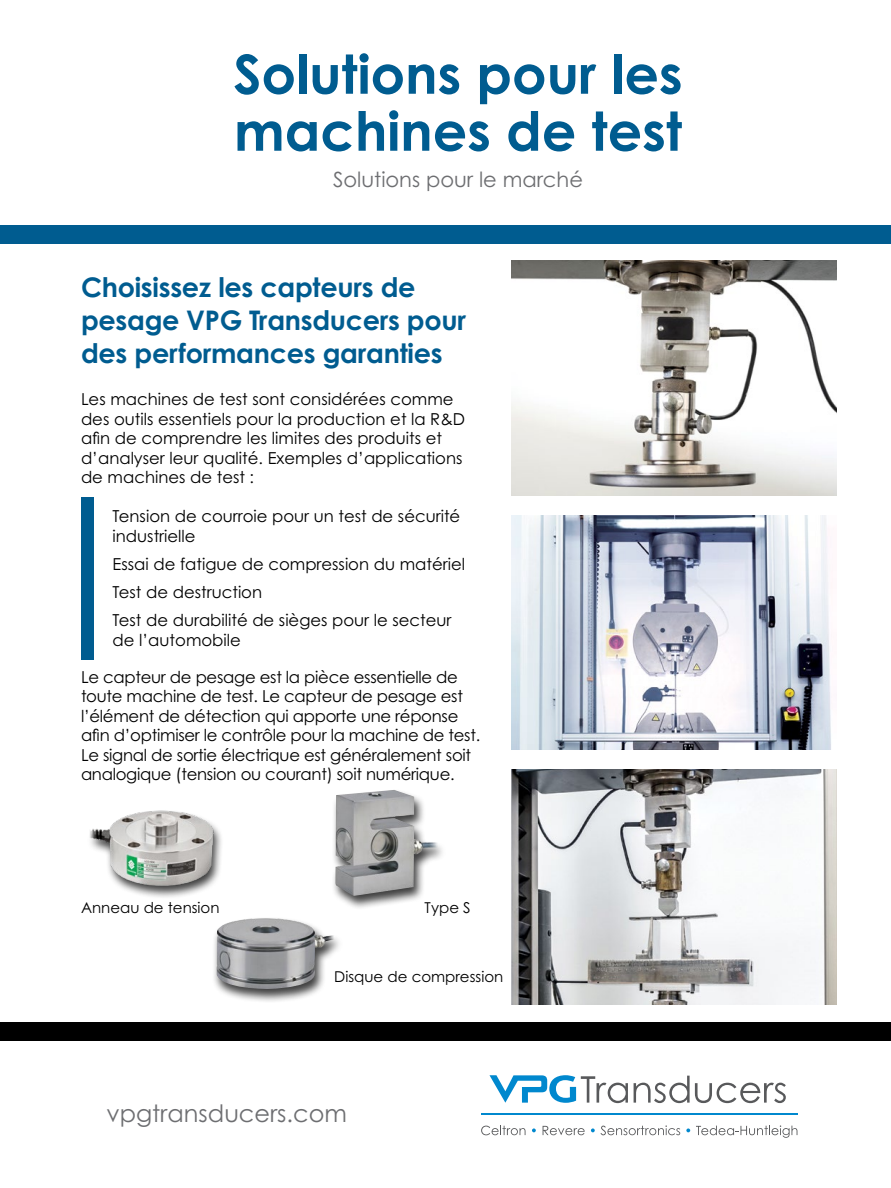
<style>
.page{position:relative;width:891px;height:1188px;background:#fff}
.page>*{position:absolute;margin:0;border:0;box-sizing:border-box;transform-origin:0 0}
.PT-header{font:700 54px/57px "Century Gothic Pro";color:#005c90}
.PT-title{font:700 27px/33px "Century Gothic Pro";letter-spacing:-.01em;color:#005c90}
.PL-url{font:24px "Century Gothic Pro";color:#6d6e71}
.PL-prod-subtitle{font:21px "Century Gothic Pro";color:#6d6e71}
.PT_front_body{font:16.5px/19.5px "Century Gothic Pro";letter-spacing:-.015em;color:#000}
.PT-front-bullet-poin{font:16.5px/19.5px "Century Gothic Pro";color:#000}
.PT-body{font:15px "Century Gothic Pro";color:#000}
</style>
<div class="page">
<div style="left:0;top:1022px;width:891px;height:19px;background:#000"></div>
<div style="left:81px;top:497px;width:13px;height:162px;background:#005c90"></div>
<div style="left:212px;top:916px;width:132px;height:87px;background:#000;opacity:.75"></div>
<img style="left:216px;top:918px;width:128px;height:71px">
<div style="left:331px;top:788px;width:116px;height:122px;background:#000;opacity:.75"></div>
<img style="left:335px;top:790px;width:112px;height:106px">
<div style="left:87px;top:809px;width:137px;height:91px;background:#000;opacity:.75"></div>
<img style="left:87px;top:809px;width:137px;height:86px">
<img style="left:512px;top:261px;width:325px;height:235px">
<img style="left:512px;top:770px;width:325px;height:234px">
<img style="left:512px;top:515px;width:319px;height:235px">
<div style="left:0;top:225px;width:891px;height:19px;background:#005c90"></div>
<svg style="left:489px;top:1075px;width:139px;height:28px"></svg>
<svg style="left:634px;top:1076px;width:152px;height:27px"></svg>
<svg style="left:481px;top:1126px;width:45px;height:9px"></svg>
<svg style="left:532px;top:1128px;width:4px;height:4px"></svg>
<svg style="left:543px;top:1126px;width:42px;height:9px"></svg>
<svg style="left:591px;top:1128px;width:4px;height:4px"></svg>
<svg style="left:601px;top:1125px;width:79px;height:10px"></svg>
<svg style="left:686px;top:1128px;width:4px;height:4px"></svg>
<svg style="left:696px;top:1125px;width:101px;height:13px"></svg>
<hr style="left:481px;top:1113px;width:316px;height:2px;background:#0088ce">
<p class="PT-header" style="left:233px;top:45px;width:451px">Solutions pour les machines de test</p>
<p class="PL-prod-subtitle" style="left:333px;top:167px;width:251px">Solutions pour le marché</p>
<p class="PT-title" style="left:81px;top:270px;width:386px">Choisissez les capteurs de pesage VPG Transducers pour des performances garanties</p>
<p class="PT_front_body" style="left:81px;top:389px;width:386px">Les machines de test sont considérées comme des outils essentiels pour la production et la R&amp;D afin de comprendre les limites des produits et d’analyser leur qualité. Exemples d’applications de machines de test :</p>
<p class="PT-front-bullet-poin" style="left:113px;top:507px;width:349px">Tension de courroie pour un test de sécurité industrielle</p>
<p class="PT-front-bullet-poin" style="left:113px;top:554px;width:354px">Essai de fatigue de compression du matériel</p>
<p class="PT-front-bullet-poin" style="left:113px;top:582px;width:151px">Test de destruction</p>
<p class="PT-front-bullet-poin" style="left:113px;top:610px;width:340px">Test de durabilité de sièges pour le secteur de l’automobile</p>
<p class="PT_front_body" style="left:81px;top:667px;width:401px">Le capteur de pesage est la pièce essentielle de toute machine de test. Le capteur de pesage est l’élément de détection qui apporte une réponse afin d’optimiser le contrôle pour la machine de test.<br>Le signal de sortie électrique est généralement soit analogique (tension ou courant) soit numérique.</p>
<p class="PT-body" style="left:81px;top:898px;width:140px">Anneau de tension</p>
<p class="PT-body" style="left:425px;top:899px;width:48px">Type S</p>
<p class="PT-body" style="left:334px;top:967px;width:171px">Disque de compression</p>
<p class="PL-url" style="left:106px;top:1099px;width:242px">vpgtransducers.com</p>
</div>
